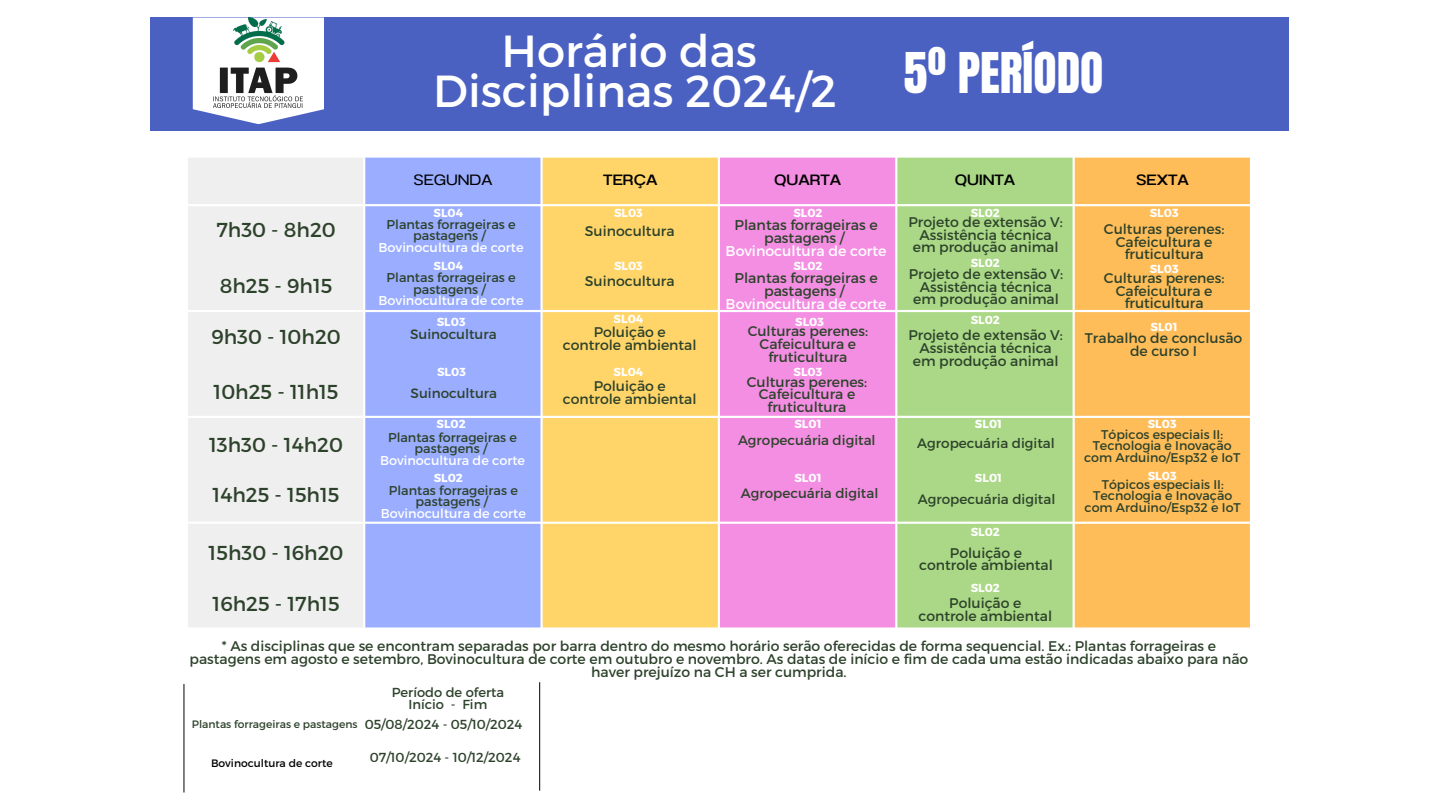
<style>
.page{position:relative;width:1440px;height:810px;background:#fff}
.page>*{position:absolute;margin:0;border:0;box-sizing:border-box;transform-origin:0 0}
.t1{font:47.8px "Anton";color:#fff}
.t2{font:44.9px/40.7px "Montserrat";color:#fff;text-align:center}
.t3{font:20.1px "Montserrat";color:#2d422b}
.t4{font:14.9px "Anantason Medium Wd 125";color:#000}
.t5{font:14.9px "Anantason Wd 125";color:#000}
.t6{font:14.2px/12.8px "Montserrat";color:#2d422b;text-align:center}
.t7{font:14px/12.6px "Montserrat";color:#2d422b;text-align:center}
.t8{font:13.5px "Montserrat";color:#2d422b}
.t9{font:13.1px/11.7px "Montserrat";color:#2d422b;text-align:center}
.t10{font:12.8px/11.6px "Montserrat";color:#2d422b;text-align:center}
.t11{font:12.6px/11.4px "Montserrat";color:#2d422b;text-align:center}
.t12{font:700 11.7px "Montserrat";color:#fff}
.t13{font:10.7px "Montserrat";color:#2d422b}
.t14{font:10.7px "Montserrat";color:#000}
.s1{color:#fff}
</style>
<div class="page">
<div style="left:188px;top:158px;width:175px;height:469px;background:#efefef"></div>
<div style="left:365px;top:158px;width:175px;height:469px;background:#9aadff"></div>
<div style="left:543px;top:158px;width:175px;height:469px;background:#ffd569"></div>
<div style="left:720px;top:158px;width:175px;height:469px;background:#f48ee3"></div>
<div style="left:897px;top:158px;width:176px;height:469px;background:#aad886"></div>
<div style="left:1075px;top:158px;width:175px;height:469px;background:#ffbd59"></div>
<div style="left:151px;top:18px;width:1138px;height:113px;background:#4b61c2"></div>
<svg style="left:193px;top:18px;width:131px;height:106px"></svg>
<img style="left:214px;top:18px;width:89px;height:90px">
<hr style="left:539px;top:682px;width:1px;height:109px;background:#000">
<hr style="left:184px;top:684px;width:1px;height:109px;background:#000">
<h3 class="t2" style="left:433px;top:28px;width:405px">Horário das<br>Disciplinas 2024/2</h3>
<h2 class="t1" style="left:904px;top:39px;width:201px">5º PERÍODO</h2>
<h3 class="t3" style="left:216px;top:217px;width:121px">7h30 - 8h20</h3>
<p class="t3" style="left:220px;top:273px;width:114px">8h25 - 9h15</p>
<h3 class="t3" style="left:211px;top:324px;width:131px">9h30 - 10h20</h3>
<h3 class="t3" style="left:214px;top:378px;width:126px">10h25 - 11h15</h3>
<h3 class="t3" style="left:209px;top:432px;width:135px">13h30 - 14h20</h3>
<h3 class="t3" style="left:213px;top:482px;width:128px">14h25 - 15h15</h3>
<h3 class="t3" style="left:209px;top:540px;width:136px">15h30 - 16h20</h3>
<h3 class="t3" style="left:213px;top:590px;width:129px">16h25 - 17h15</h3>
<p class="t5" style="left:414px;top:171px;width:80px">SEGUNDA</p>
<p class="t4" style="left:603px;top:171px;width:56px">TERÇA</p>
<p class="t4" style="left:774px;top:171px;width:69px">QUARTA</p>
<p class="t4" style="left:955px;top:171px;width:62px">QUINTA</p>
<p class="t4" style="left:1136px;top:171px;width:54px">SEXTA</p>
<h4 class="t12" style="left:434px;top:205px;width:31px">SL04</h4>
<h4 class="t10" style="left:379px;top:218px;width:147px">Plantas forrageiras e pastagens /<br><span class="s1">Bovinocultura de corte</span></h4>
<h5 class="t12" style="left:434px;top:258px;width:31px">SL04</h5>
<h5 class="t10" style="left:379px;top:271px;width:147px">Plantas forrageiras e pastagens /<br><span class="s1">Bovinocultura de corte</span></h5>
<h5 class="t12" style="left:437px;top:314px;width:30px">SL03</h5>
<h4 class="t8" style="left:410px;top:325px;width:88px">Suinocultura</h4>
<h5 class="t12" style="left:437px;top:364px;width:30px">SL03</h5>
<h4 class="t8" style="left:411px;top:384px;width:88px">Suinocultura</h4>
<h4 class="t10" style="left:380px;top:431px;width:147px">Plantas forrageiras e pastagens /<br><span class="s1">Bovinocultura de corte</span></h4>
<h4 class="t10" style="left:381px;top:484px;width:147px">Plantas forrageiras e pastagens /<br><span class="s1">Bovinocultura de corte</span></h4>
<h5 class="t12" style="left:437px;top:416px;width:31px">SL02</h5>
<h5 class="t12" style="left:434px;top:470px;width:31px">SL02</h5>
<h5 class="t12" style="left:614px;top:205px;width:30px">SL03</h5>
<h5 class="t12" style="left:793px;top:205px;width:31px">SL02</h5>
<h1 class="t7" style="left:585px;top:224px;width:91px">Suinocultura</h1>
<h5 class="t12" style="left:614px;top:258px;width:30px">SL03</h5>
<h4 class="t7" style="left:585px;top:274px;width:91px">Suinocultura</h4>
<h4 class="t6" style="left:726px;top:218px;width:162px">Plantas forrageiras e pastagens /<br><span class="s1">Bovinocultura de corte</span></h4>
<h4 class="t6" style="left:726px;top:271px;width:162px">Plantas forrageiras e pastagens /<br><span class="s1">Bovinocultura de corte</span></h4>
<h5 class="t12" style="left:793px;top:258px;width:31px">SL02</h5>
<h5 class="t12" style="left:614px;top:311px;width:31px">SL04</h5>
<h4 class="t12" style="left:795px;top:314px;width:30px">SL03</h4>
<h4 class="t7" style="left:563px;top:325px;width:135px">Poluição e controle ambiental</h4>
<h4 class="t7" style="left:748px;top:324px;width:122px">Culturas perenes:<br>Cafeicultura e fruticultura</h4>
<h5 class="t12" style="left:614px;top:364px;width:31px">SL04</h5>
<h4 class="t7" style="left:563px;top:379px;width:135px">Poluição e controle ambiental</h4>
<h5 class="t12" style="left:794px;top:364px;width:30px">SL03</h5>
<h4 class="t7" style="left:747px;top:375px;width:122px">Culturas perenes:<br>Cafeicultura e fruticultura</h4>
<h5 class="t12" style="left:794px;top:416px;width:29px">SL01</h5>
<h6 class="t8" style="left:738px;top:431px;width:139px">Agropecuária digital</h6>
<h5 class="t12" style="left:794px;top:470px;width:29px">SL01</h5>
<h4 class="t8" style="left:741px;top:485px;width:139px">Agropecuária digital</h4>
<h5 class="t12" style="left:971px;top:205px;width:31px">SL02</h5>
<h4 class="t7" style="left:909px;top:215px;width:156px">Projeto de extensão V:<br>Assistência técnica em produção animal</h4>
<h4 class="t7" style="left:909px;top:267px;width:156px">Projeto de extensão V:<br>Assistência técnica em produção animal</h4>
<h4 class="t7" style="left:909px;top:328px;width:156px">Projeto de extensão V:<br>Assistência técnica em produção animal</h4>
<h5 class="t12" style="left:971px;top:255px;width:31px">SL02</h5>
<h5 class="t12" style="left:971px;top:312px;width:31px">SL02</h5>
<h5 class="t12" style="left:975px;top:416px;width:29px">SL01</h5>
<h4 class="t8" style="left:917px;top:434px;width:139px">Agropecuária digital</h4>
<h5 class="t12" style="left:975px;top:470px;width:29px">SL01</h5>
<h4 class="t8" style="left:918px;top:491px;width:139px">Agropecuária digital</h4>
<h5 class="t12" style="left:1150px;top:205px;width:30px">SL03</h5>
<h4 class="t7" style="left:1104px;top:222px;width:122px">Culturas perenes:<br>Cafeicultura e fruticultura</h4>
<h4 class="t7" style="left:1104px;top:271px;width:122px">Culturas perenes:<br>Cafeicultura e fruticultura</h4>
<h5 class="t12" style="left:1150px;top:261px;width:30px">SL03</h5>
<h5 class="t12" style="left:1151px;top:319px;width:29px">SL01</h5>
<h4 class="t7" style="left:1085px;top:331px;width:159px">Trabalho de conclusão de curso I</h4>
<h5 class="t12" style="left:1148px;top:416px;width:30px">SL03</h5>
<h4 class="t11" style="left:1084px;top:428px;width:158px">Tópicos especiais II:<br>Tecnologia e Inovação com Arduino/Esp32 e IoT</h4>
<h5 class="t12" style="left:1148px;top:468px;width:30px">SL03</h5>
<h4 class="t11" style="left:1085px;top:478px;width:158px">Tópicos especiais II:<br>Tecnologia e Inovação com Arduino/Esp32 e IoT</h4>
<h5 class="t12" style="left:971px;top:524px;width:31px">SL02</h5>
<h4 class="t7" style="left:919px;top:546px;width:135px">Poluição e controle ambiental</h4>
<h4 class="t7" style="left:918px;top:596px;width:135px">Poluição e controle ambiental</h4>
<h5 class="t12" style="left:971px;top:580px;width:31px">SL02</h5>
<h6 class="t7" style="left:190px;top:639px;width:1060px">* As disciplinas que se encontram separadas por barra dentro do mesmo horário serão oferecidas de forma sequencial. Ex.: Plantas forrageiras e pastagens em agosto e setembro, Bovinocultura de corte em outubro e novembro. As datas de início e fim de cada uma estão indicadas abaixo para não haver prejuízo na CH a ser cumprida.</h6>
<h4 class="t13" style="left:192px;top:717px;width:167px">Plantas forrageiras e pastagens</h4>
<p class="t14" style="left:211px;top:757px;width:123px">Bovinocultura de corte</p>
<h4 class="t9" style="left:392px;top:686px;width:114px">Período de oferta<br>Início - Fim</h4>
<h5 class="t9" style="left:365px;top:718px;width:159px">05/08/2024 - 05/10/2024</h5>
<h4 class="t9" style="left:370px;top:751px;width:152px">07/10/2024 - 10/12/2024</h4>
</div>
